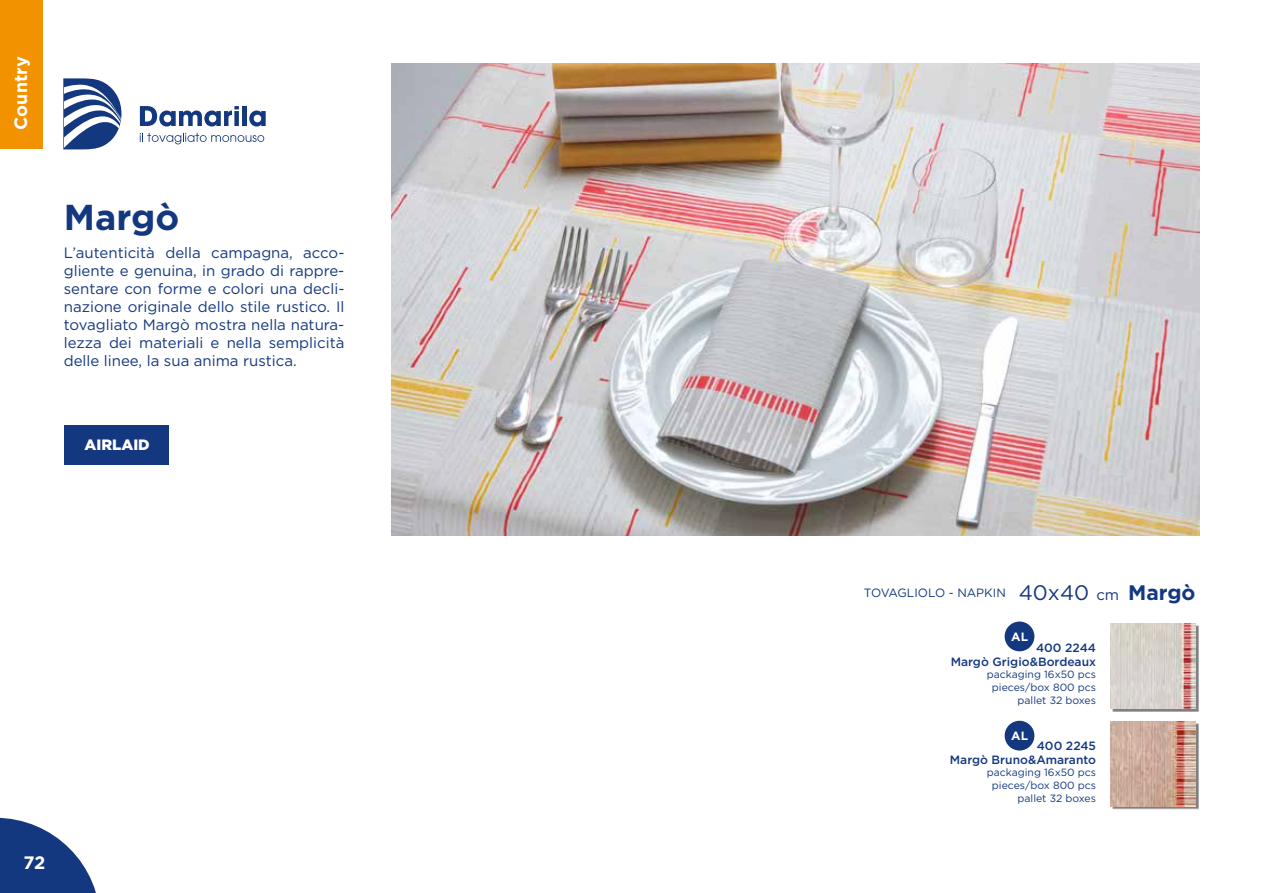
<style>
.page{position:relative;width:1263px;height:893px;background:#fff}
.page>*{position:absolute;margin:0;border:0;box-sizing:border-box;transform-origin:0 0}
.t1{font:700 36px "Gotham";color:#14387f}
.t2{font:700 18px "Gotham";color:#fff}
.t3{font:15px/18px "Gotham";color:#14387f;text-align:justify}
.t4{font:900 15px "Gotham";color:#fff}
.t5{font:500 12px/13.5px "Gotham";color:#14387f;text-align:right}
.t6{font:12px "Gotham";color:#14387f}
.t7{font:700 12px "Gotham";color:#fff}
.t8{font:10.5px/12.6px "Gotham";color:#14387f;text-align:right}
.s1{font-size:21px}
.s2{font-size:15px}
.s3{font-weight:700;font-size:21px}
</style>
<div class="page">
<div style="left:64px;top:425px;width:104px;height:40px;background:#14387f"></div>
<svg style="left:140px;top:133px;width:124px;height:11px"></svg>
<svg style="left:140px;top:106px;width:99px;height:21px"></svg>
<div style="left:234px;top:111px;width:5px;height:15px;background:#14387f"></div>
<div style="left:242px;top:106px;width:5px;height:20px;background:#14387f"></div>
<svg style="left:249px;top:111px;width:17px;height:16px"></svg>
<svg style="left:63px;top:78px;width:58px;height:72px"></svg>
<div style="left:1112px;top:625px;width:87px;height:87px;background:#000;opacity:.5"></div>
<img style="left:1110px;top:623px;width:85px;height:85px">
<div style="left:1112px;top:723px;width:87px;height:87px;background:#000;opacity:.5"></div>
<img style="left:1110px;top:721px;width:85px;height:85px">
<div style="left:0;top:0;width:43px;height:149px;background:#f39200"></div>
<img style="left:391px;top:64px;width:809px;height:472px">
<div style="left:1005px;top:621px;width:29px;height:30px;background:#14387f;border-radius:50%"></div>
<div style="left:1005px;top:721px;width:29px;height:29px;background:#14387f;border-radius:50%"></div>
<svg style="left:0;top:818px;width:96px;height:75px"></svg>
<p class="t2" style="left:9px;top:130px;width:75px;rotate:-90deg">Country</p>
<h1 class="t1" style="left:64px;top:194px;width:117px">Margò</h1>
<p class="t3" style="left:64px;top:243px;width:282px">L’autenticità della campagna, acco&shy;gliente e genuina, in grado di rappre&shy;sentare con forme e colori una decli&shy;nazione originale dello stile rustico. Il tovagliato Margò mostra nella natura&shy;lezza dei materiali e nella semplicità delle linee, la sua anima rustica.</p>
<p class="t4" style="left:85px;top:434px;width:67px">AIRLAID</p>
<p class="t2" style="left:23px;top:851px;width:24px">72</p>
<p class="t6" style="left:864px;top:586px;width:333px">TOVAGLIOLO - NAPKIN <span class="s1">40x40</span> <span class="s2">cm</span> <span class="s3">Margò</span></p>
<p class="t7" style="left:1011px;top:628px;width:18px">AL</p>
<p class="t5" style="left:951px;top:641px;width:147px">400 2244<br>Margò Grigio&amp;Bordeaux</p>
<p class="t8" style="left:987px;top:668px;width:111px">packaging 16x50 pcs pieces/box 800 pcs pallet 32 boxes</p>
<p class="t5" style="left:950px;top:739px;width:148px">400 2245<br>Margò Bruno&amp;Amaranto</p>
<p class="t8" style="left:987px;top:766px;width:111px">packaging 16x50 pcs pieces/box 800 pcs pallet 32 boxes</p>
<p class="t7" style="left:1011px;top:727px;width:18px">AL</p>
</div>
